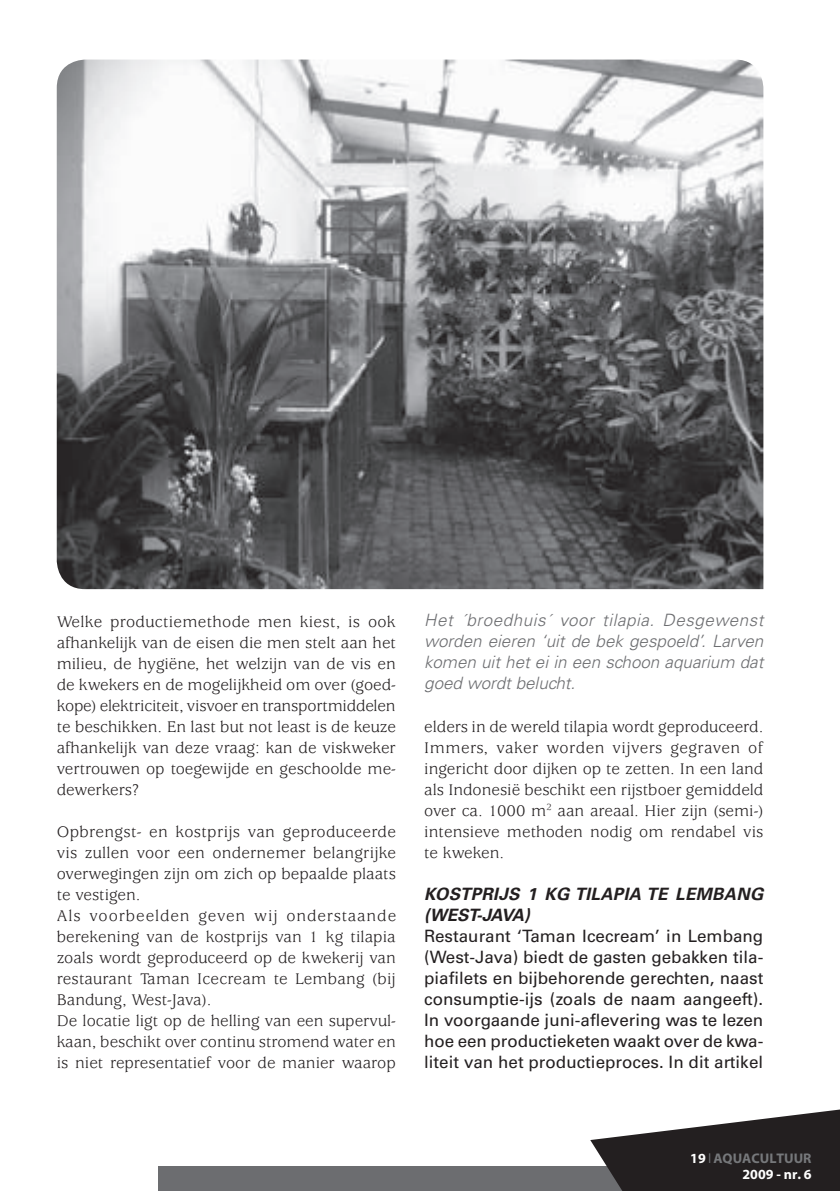
<style>
.page{position:relative;width:840px;height:1191px;background:#fff}
.page>*{position:absolute;margin:0;border:0;box-sizing:border-box;transform-origin:0 0}
.t1{font:17px/21px "Usherwood";color:#231f20;text-align:justify}
.t2{font:17px/21px "Univers";color:#231f20;text-align:justify}
.t3{font:italic 300 17px/21px "Univers";color:#6c6d70;text-align:justify}
.t4{font:italic 700 17px/21px "Univers";letter-spacing:.07em;color:#231f20}
.t5{font:700 14px/16px "Myriad";color:#fff;text-align:right}
.s1{color:#76787b}
</style>
<div class="page">
<div style="left:159px;top:1166px;width:680px;height:25px;background:#6c6d70"></div>
<svg style="left:590px;top:1109px;width:249px;height:82px"></svg>
<div style="left:684px;top:1146px;width:142px;height:45px;background:#231f20"></div>
<img style="left:57px;top:60px;width:706px;height:529px">
<p class="t1" style="left:57px;top:611px;width:340px">Welke productiemethode men kiest, is ook afhankelijk van de eisen die men stelt aan het milieu, de hygiëne, het welzijn van de vis en de kwekers en de mogelijkheid om over (goed&shy;kope) elektriciteit, visvoer en transportmiddelen te beschikken. En last but not least is de keuze afhankelijk van deze vraag: kan de viskweker vertrouwen op toegewijde en geschoolde me&shy;dewerkers?</p>
<p class="t1" style="left:57px;top:821px;width:341px;text-align:left">Opbrengst- en kostprijs van geproduceerde vis zullen voor een ondernemer belangrijke overwegingen zijn om zich op bepaalde plaats te vestigen.<br>Als voorbeelden geven wij onderstaande berekening van de kostprijs van 1 kg tilapia zoals wordt geproduceerd op de kwekerij van restaurant Taman Icecream te Lembang (bij Bandung, West-Java).<br>De locatie ligt op de helling van een supervul&shy;kaan, beschikt over continu stromend water en is niet representatief voor de manier waarop</p>
<p class="t3" style="left:424px;top:610px;width:340px">Het ´broedhuis´ voor tilapia. Desgewenst worden eieren ‘uit de bek gespoeld’. Larven komen uit het ei in een schoon aquarium dat goed wordt belucht.</p>
<p class="t1" style="left:424px;top:716px;width:340px">elders in de wereld tilapia wordt geproduceerd.<br>Immers, vaker worden vijvers gegraven of ingericht door dijken op te zetten. In een land als Indonesië beschikt een rijstboer gemiddeld over ca. 1000 m<sup>2</sup> aan areaal. Hier zijn (semi-) intensieve methoden nodig om rendabel vis te kweken.</p>
<p class="t4" style="left:424px;top:883px;width:24px">KOSTP</p>
<p class="t4" style="left:424px;top:883px;width:337px;text-indent:57px">RIJS 1 KG TIL APIA TE LEMBANG (WEST-JAVA)</p>
<p class="t2" style="left:424px;top:925px;width:340px">Restaurant ‘Taman Icecream’ in Lembang (West-Java) biedt de gasten gebakken tila&shy;piafilets en bijbehorende gerechten, naast consumptie-ijs (zoals de naam aangeeft).<br>In voorgaande juni-aflevering was te lezen hoe een productieketen waakt over de kwa&shy;liteit van het productieproces. In dit artikel</p>
<p class="t5" style="left:690px;top:1151px;width:123px">19 <span class="s1">❘ AQUACULTUUR<br></span>2009 - NR. 6</p>
</div>
